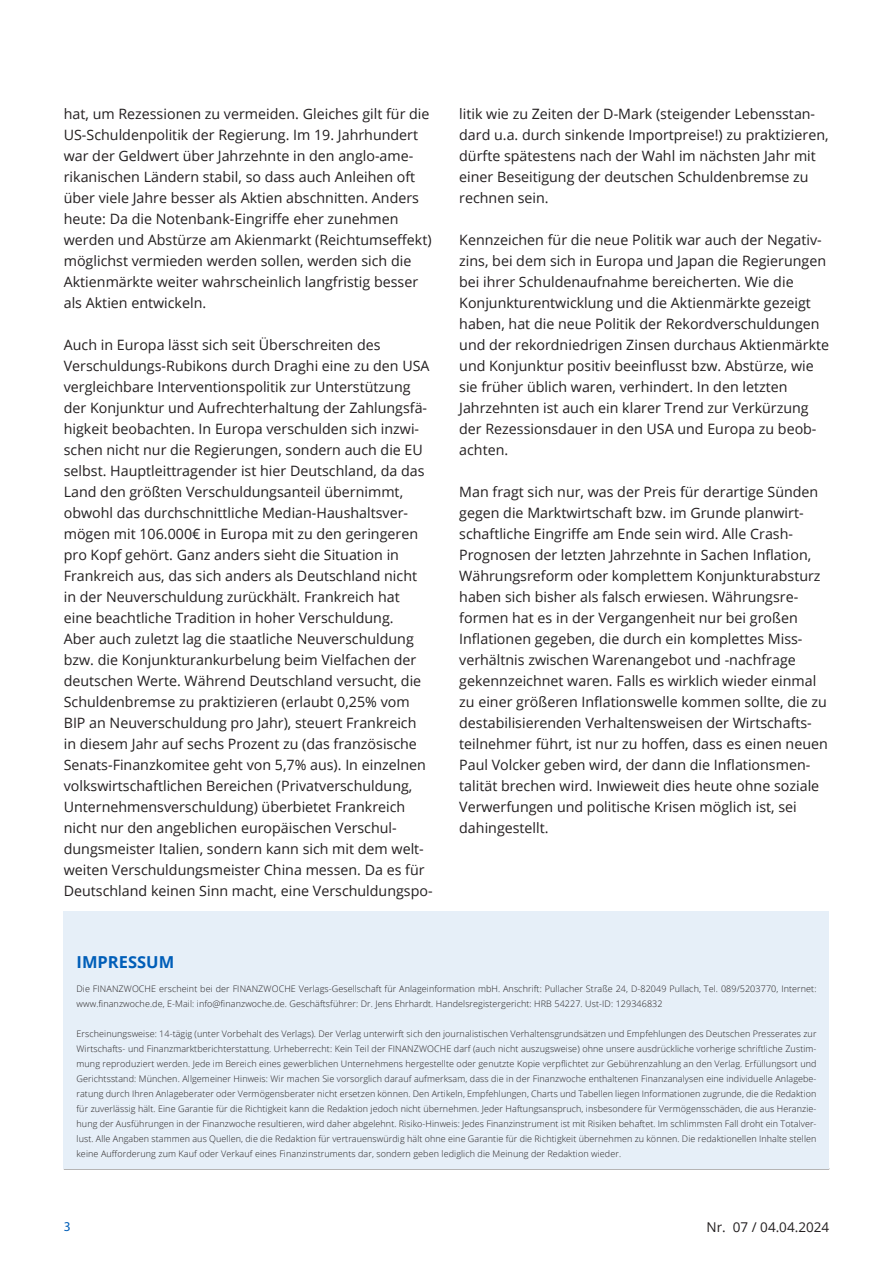
<style>
.page{position:relative;width:893px;height:1263px;background:#fff}
.page>*{position:absolute;margin:0;border:0;box-sizing:border-box;transform-origin:0 0}
.Kopfzeile{font:700 16.5px "Open Sans";color:#005eb8}
.Fließtext{font:14.25px/21px "Open Sans";color:#231f20}
.Subline{font:13.5px "Open Sans";color:#231f20}
.t1{font:13.5px "Myriad Pro";color:#005eb8}
.Impressum{font:300 9px/15px "Open Sans";letter-spacing:.01em;color:#231f20}
</style>
<div class="page">
<div style="left:64px;top:911px;width:765px;height:258px;background:#e6eff8"></div>
<p class="Fließtext" style="left:64px;top:103px;width:369px">hat, um Rezessionen zu vermeiden. Gleiches gilt für die US-Schuldenpolitik der Regierung. Im 19. Jahrhundert war der Geldwert über Jahrzehnte in den anglo-ame&shy;rikanischen Ländern stabil, so dass auch Anleihen oft über viele Jahre besser als Aktien abschnitten. Anders heute: Da die Notenbank-Eingriffe eher zunehmen werden und Abstürze am Akienmarkt (Reichtumseffekt) möglichst vermieden werden sollen, werden sich die Aktienmärkte weiter wahrscheinlich langfristig besser als Aktien entwickeln.</p>
<p class="Fließtext" style="left:64px;top:334px;width:370px">Auch in Europa lässt sich seit Überschreiten des Verschuldungs-Rubikons durch Draghi eine zu den USA vergleichbare Interventionspolitik zur Unterstützung der Konjunktur und Aufrechterhaltung der Zahlungsfä&shy;higkeit beobachten. In Europa verschulden sich inzwi&shy;schen nicht nur die Regierungen, sondern auch die EU selbst. Hauptleittragender ist hier Deutschland, da das Land den größten Verschuldungsanteil übernimmt, obwohl das durchschnittliche Median-Haushaltsver&shy;mögen mit 106.000€ in Europa mit zu den geringeren pro Kopf gehört. Ganz anders sieht die Situation in Frankreich aus, das sich anders als Deutschland nicht in der Neuverschuldung zurückhält. Frankreich hat<br>eine beachtliche Tradition in hoher Verschuldung.<br>Aber auch zuletzt lag die staatliche Neuverschuldung bzw. die Konjunkturankurbelung beim Vielfachen der deutschen Werte. Während Deutschland versucht, die Schuldenbremse zu praktizieren (erlaubt 0,25% vom BIP an Neuverschuldung pro Jahr), steuert Frankreich<br>in diesem Jahr auf sechs Prozent zu (das französische Senats-Finanzkomitee geht von 5,7% aus). In einzelnen volkswirtschaftlichen Bereichen (Privatverschuldung, Unternehmensverschuldung) überbietet Frankreich nicht nur den angeblichen europäischen Verschul&shy;dungsmeister Italien, sondern kann sich mit dem welt&shy;weiten Verschuldungsmeister China messen. Da es für Deutschland keinen Sinn macht, eine Verschuldungspo-</p>
<p class="Fließtext" style="left:459px;top:103px;width:371px">litik wie zu Zeiten der D-Mark (steigender Lebensstan&shy;dard u.a. durch sinkende Importpreise!) zu praktizieren, dürfte spätestens nach der Wahl im nächsten Jahr mit einer Beseitigung der deutschen Schuldenbremse zu rechnen sein.</p>
<p class="Fließtext" style="left:459px;top:229px;width:371px">Kennzeichen für die neue Politik war auch der Negativ&shy;zins, bei dem sich in Europa und Japan die Regierungen bei ihrer Schuldenaufnahme bereicherten. Wie die Konjunkturentwicklung und die Aktienmärkte gezeigt haben, hat die neue Politik der Rekordverschuldungen und der rekordniedrigen Zinsen durchaus Aktienmärkte und Konjunktur positiv beeinflusst bzw. Abstürze, wie sie früher üblich waren, verhindert. In den letzten Jahrzehnten ist auch ein klarer Trend zur Verkürzung der Rezessionsdauer in den USA und Europa zu beob&shy;achten.</p>
<p class="Fließtext" style="left:459px;top:481px;width:370px">Man fragt sich nur, was der Preis für derartige Sünden gegen die Marktwirtschaft bzw. im Grunde planwirt&shy;schaftliche Eingriffe am Ende sein wird. Alle Crash-Prognosen der letzten Jahrzehnte in Sachen Inflation, Währungsreform oder komplettem Konjunkturabsturz haben sich bisher als falsch erwiesen. Währungsre&shy;formen hat es in der Vergangenheit nur bei großen Inflationen gegeben, die durch ein komplettes Miss&shy;verhältnis zwischen Warenangebot und -nachfrage gekennzeichnet waren. Falls es wirklich wieder einmal zu einer größeren Inflationswelle kommen sollte, die zu destabilisierenden Verhaltensweisen der Wirtschafts&shy;teilnehmer führt, ist nur zu hoffen, dass es einen neuen Paul Volcker geben wird, der dann die Inflationsmen&shy;talität brechen wird. Inwieweit dies heute ohne soziale Verwerfungen und politische Krisen möglich ist, sei dahingestellt.</p>
<p class="Kopfzeile" style="left:77px;top:950px;width:99px">IMPRESSUM</p>
<p class="Impressum" style="left:77px;top:981px;width:741px">Die FINANZWOCHE erscheint bei der FINANZWOCHE Verlags-Gesellschaft für Anlageinformation mbH. Anschrift: Pullacher Straße 24, D-82049 Pullach, Tel. 089/5203770, Internet: www.finanzwoche.de, E-Mail: info@finanzwoche.de. Geschäftsführer: Dr. Jens Ehrhardt. Handelsregistergericht: HRB 54227. Ust-ID: 129346832</p>
<p class="Impressum" style="left:77px;top:1026px;width:741px;text-align:justify">Erscheinungsweise: 14-tägig (unter Vorbehalt des Verlags). Der Verlag unterwirft sich den journalistischen Verhaltensgrundsätzen und Empfehlungen des Deutschen Presserates zur Wirtschafts- und Finanzmarktberichterstattung. Urheberrecht: Kein Teil der FINANZWOCHE darf (auch nicht auszugsweise) ohne unsere ausdrückliche vorherige schriftliche Zustim&shy;mung reproduziert werden. Jede im Bereich eines gewerblichen Unternehmens hergestellte oder genutzte Kopie verpflichtet zur Gebührenzahlung an den Verlag. Erfüllungsort und Gerichtsstand: München. Allgemeiner Hinweis: Wir machen Sie vorsorglich darauf aufmerksam, dass die in der Finanzwoche enthaltenen Finanzanalysen eine individuelle Anlagebe&shy;ratung durch Ihren Anlageberater oder Vermögensberater nicht ersetzen können. Den Artikeln, Empfehlungen, Charts und Tabellen liegen Informationen zugrunde, die die Redaktion für zuverlässig hält. Eine Garantie für die Richtigkeit kann die Redaktion jedoch nicht übernehmen. Jeder Haftungsanspruch, insbesondere für Vermögensschäden, die aus Heranzie&shy;hung der Ausführungen in der Finanzwoche resultieren, wird daher abgelehnt. Risiko-Hinweis: Jedes Finanzinstrument ist mit Risiken behaftet. Im schlimmsten Fall droht ein Totalver&shy;lust. Alle Angaben stammen aus Quellen, die die Redaktion für vertrauenswürdig hält ohne eine Garantie für die Richtigkeit übernehmen zu können. Die redaktionellen Inhalte stellen keine Aufforderung zum Kauf oder Verkauf eines Finanzinstruments dar, sondern geben lediglich die Meinung der Redaktion wieder.</p>
<p class="t1" style="left:64px;top:1218px;width:8px">3</p>
<p class="Subline" style="left:706px;top:1218px;width:124px">Nr. 07 / 04.04.2024</p>
</div>
